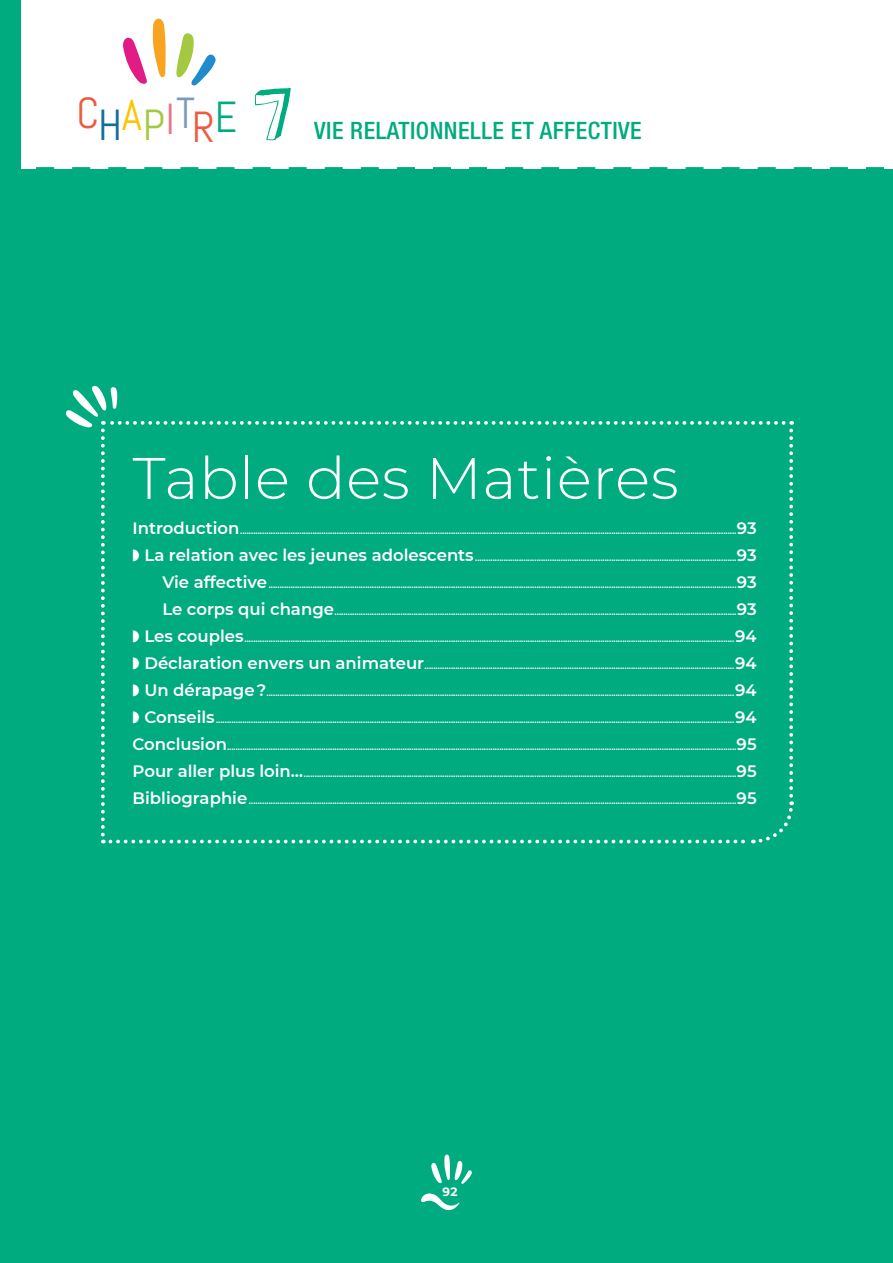
<style>
.page{position:relative;width:893px;height:1263px;background:#fff}
.page>*{position:absolute;margin:0;border:0;box-sizing:border-box;transform-origin:0 0}
.t1{font:300 58.5px "Montserrat";letter-spacing:.01em;color:#fff}
.t2{font:43.5px "Abel";color:#fdc500}
.t3{font:43.5px "Abel";color:#106e9a}
.t4{font:500 condensed 24px "Helvetica Neue LT Std";letter-spacing:.02em;color:#00ab80}
.t5{font:700 12px "Montserrat";color:#fff}
.t6{font:600 9px "Montserrat";color:#fff}
.s1{font-family:"Abel";font-weight:400;font-stretch:normal;font-size:43.5px;color:#a4c83f}
.s2{font-family:"Abel";font-weight:400;font-stretch:normal;font-size:43.5px;color:#eb5d42}
.s3{color:#799abb}
.s4{font-size:16.5px}
</style>
<div class="page">
<div style="left:0;top:170px;width:893px;height:1093px;background:#00ab80"></div>
<svg style="left:21px;top:167px;width:872px;height:3px"></svg>
<svg style="left:123px;top:37px;width:24px;height:47px"></svg>
<svg style="left:176px;top:33px;width:40px;height:53px"></svg>
<svg style="left:153px;top:19px;width:13px;height:59px"></svg>
<div style="left:0;top:0;width:21px;height:170px;background:#00ab80"></div>
<svg style="left:431px;top:1154px;width:41px;height:30px"></svg>
<svg style="left:421px;top:1193px;width:39px;height:18px"></svg>
<svg style="left:65px;top:386px;width:729px;height:458px"></svg>
<h3 class="t4" style="left:77px;top:116px;width:567px"><sup>C</sup> <span class="s1">P</span><sup>I</sup> <span class="s2">R</span><sup>E</sup> <sup>7</sup> VIE RELATIONNELLE ET AFFECTIVE</h3>
<h2 class="t2" style="left:122px;top:87px;width:75px">A <span class="s3">T</span></h2>
<h2 class="t3" style="left:98px;top:98px;width:26px">H</h2>
<h1 class="t1" style="left:133px;top:438px;width:548px">Table des Matières</h1>
<p class="t6" style="left:133px;top:525px;width:626px"><span class="s4">Introduction</span>..................................................................................................................................................................................................................................<span class="s4">93</span></p>
<p class="t6" style="left:133px;top:552px;width:625px">◗ <span class="s4">La relation avec les jeunes adolescents</span>.......................................................................................................................<span class="s4">93</span></p>
<p class="t6" style="left:162px;top:579px;width:596px"><span class="s4">Vie affective</span> .....................................................................................................................................................................................................................<span class="s4">93</span></p>
<p class="t6" style="left:162px;top:606px;width:596px"><span class="s4">Le corps qui change</span>.......................................................................................................................................................................................<span class="s4">93</span></p>
<p class="t6" style="left:133px;top:633px;width:625px">◗ <span class="s4">Les couples</span>...............................................................................................................................................................................................................................<span class="s4">94</span></p>
<p class="t6" style="left:133px;top:660px;width:625px">◗ <span class="s4">Déclaration envers un animateur</span>.............................................................................................................................................<span class="s4">94</span></p>
<p class="t6" style="left:133px;top:687px;width:625px">◗ <span class="s4">Un dérapage ?</span>.....................................................................................................................................................................................................................<span class="s4">94</span></p>
<p class="t6" style="left:133px;top:714px;width:625px">◗ <span class="s4">Conseils</span>............................................................................................................................................................................................................................................<span class="s4">94</span></p>
<p class="t6" style="left:133px;top:741px;width:625px"><span class="s4">Conclusion</span>........................................................................................................................................................................................................................................<span class="s4">95</span></p>
<p class="t6" style="left:133px;top:768px;width:625px"><span class="s4">Pour aller plus loin…</span>.....................................................................................................................................................................................................<span class="s4">95</span></p>
<p class="t6" style="left:133px;top:795px;width:625px"><span class="s4">Bibliographie</span> ..............................................................................................................................................................................................................................<span class="s4">95</span></p>
<h3 class="t5" style="left:442px;top:1183px;width:17px">92</h3>
</div>
